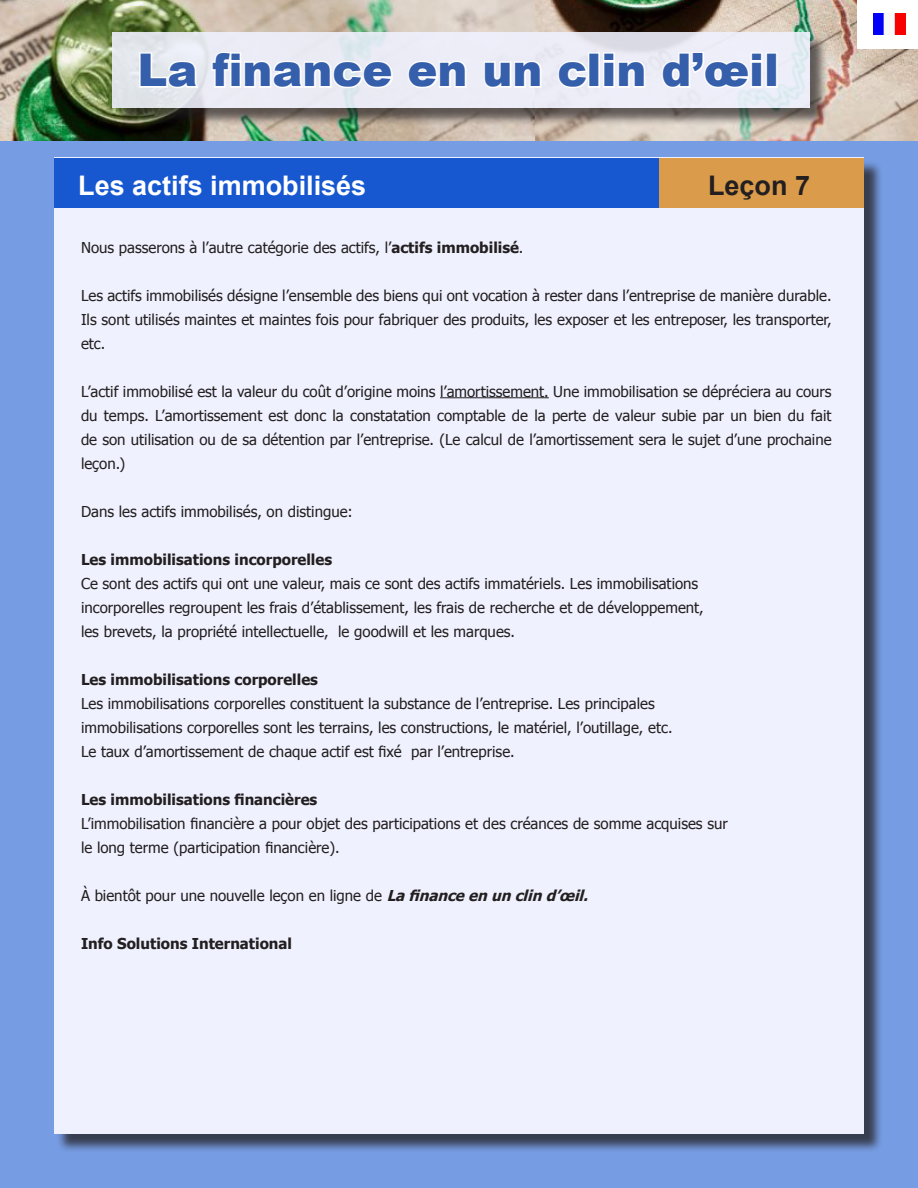
<style>
.page{position:relative;width:918px;height:1188px;background:#fff}
.page>*{position:absolute;margin:0;border:0;box-sizing:border-box;transform-origin:0 0}
.t1{font:900 45px "Arial";color:#355eab}
.t2{font:700 27px "Arial";color:#fff}
.t3{font:700 27px "Arial";color:#231f20}
.t4{font:15px/24px "Tahoma";color:#231f20;text-align:justify}
.t5{font:700 15px "Tahoma";color:#231f20}
.s1{font-weight:700}
.s2{font-weight:700;font-style:italic}
</style>
<div class="page">
<div style="left:0;top:139px;width:918px;height:1049px;background:#769ce3"></div>
<div style="left:56px;top:160px;width:827px;height:992px;background:#231f20;opacity:.75"></div>
<div style="left:54px;top:158px;width:810px;height:976px;background:#eff1fe"></div>
<div style="left:54px;top:158px;width:608px;height:50px;background:#1758d0"></div>
<div style="left:659px;top:158px;width:205px;height:50px;background:#da9b4b"></div>
<hr style="left:440px;top:397px;width:109px;height:1px;background:#231f20">
<img style="left:0;top:0;width:918px;height:141px">
<div style="left:115px;top:34px;width:714px;height:92px;background:#231f20;opacity:.75"></div>
<svg style="left:112px;top:32px;width:698px;height:75px;background:#e8eaf3"></svg>
<svg style="left:138px;top:51px;width:63px;height:39px"></svg>
<svg style="left:210px;top:50px;width:186px;height:40px"></svg>
<svg style="left:406px;top:59px;width:62px;height:31px"></svg>
<svg style="left:482px;top:59px;width:61px;height:31px"></svg>
<svg style="left:556px;top:59px;width:34px;height:31px"></svg>
<div style="left:588px;top:52px;width:12px;height:36px;border:3px solid #fff"></div>
<svg style="left:602px;top:51px;width:45px;height:38px"></svg>
<svg style="left:660px;top:50px;width:104px;height:40px"></svg>
<div style="left:766px;top:52px;width:12px;height:36px;border:3px solid #fff"></div>
<div style="left:858px;top:0;width:60px;height:49px;background:#fff"></div>
<img style="left:873px;top:14px;width:32px;height:21px">
<p class="t1" style="left:137px;top:37px;width:643px">La finance en un clin d’œil</p>
<p class="t2" style="left:78px;top:167px;width:290px">Les actifs immobilisés</p>
<p class="t3" style="left:708px;top:167px;width:104px">Leçon 7</p>
<p class="t4" style="left:81px;top:234px;width:444px">Nous passerons à l’autre catégorie des actifs, l’<span class="s1">actifs immobilisé</span>.</p>
<p class="t4" style="left:81px;top:282px;width:752px">Les actifs immobilisés désigne l’ensemble des biens qui ont vocation à rester dans l’entreprise de manière durable.<br>Ils sont utilisés maintes et maintes fois pour fabriquer des produits, les exposer et les entreposer, les transporter, etc.</p>
<p class="t4" style="left:81px;top:378px;width:752px">L’actif immobilisé est la valeur du coût d’origine moins l’amortissement. Une immobilisation se dépréciera au cours du temps. L’amortissement est donc la constatation comptable de la perte de valeur subie par un bien du fait de son utilisation ou de sa détention par l’entreprise. (Le calcul de l’amortissement sera le sujet d’une prochaine leçon.)</p>
<p class="t4" style="left:81px;top:498px;width:273px">Dans les actifs immobilisés, on distingue:</p>
<p class="t5" style="left:81px;top:549px;width:253px">Les immobilisations incorporelles</p>
<p class="t4" style="left:81px;top:570px;width:619px">Ce sont des actifs qui ont une valeur, mais ce sont des actifs immatériels. Les immobilisations</p>
<p class="t4" style="left:81px;top:594px;width:624px">incorporelles regroupent les frais d’établissement, les frais de recherche et de développement,</p>
<p class="t4" style="left:81px;top:618px;width:436px">les brevets, la propriété intellectuelle, le goodwill et les marques.</p>
<p class="t5" style="left:81px;top:669px;width:239px">Les immobilisations corporelles</p>
<p class="t4" style="left:81px;top:690px;width:575px">Les immobilisations corporelles constituent la substance de l’entreprise. Les principales</p>
<p class="t4" style="left:81px;top:714px;width:593px">immobilisations corporelles sont les terrains, les constructions, le matériel, l’outillage, etc.</p>
<p class="t4" style="left:81px;top:738px;width:435px">Le taux d’amortissement de chaque actif est fixé par l’entreprise.</p>
<p class="t5" style="left:81px;top:789px;width:238px">Les immobilisations financières</p>
<p class="t4" style="left:81px;top:810px;width:648px">L’immobilisation financière a pour objet des participations et des créances de somme acquises sur</p>
<p class="t4" style="left:81px;top:834px;width:260px">le long terme (participation financière).</p>
<p class="t4" style="left:81px;top:882px;width:513px">À bientôt pour une nouvelle leçon en ligne de <span class="s2">Lafinanceen un clin d’œil.</span></p>
<p class="t5" style="left:81px;top:933px;width:213px">Info Solutions International</p>
</div>
